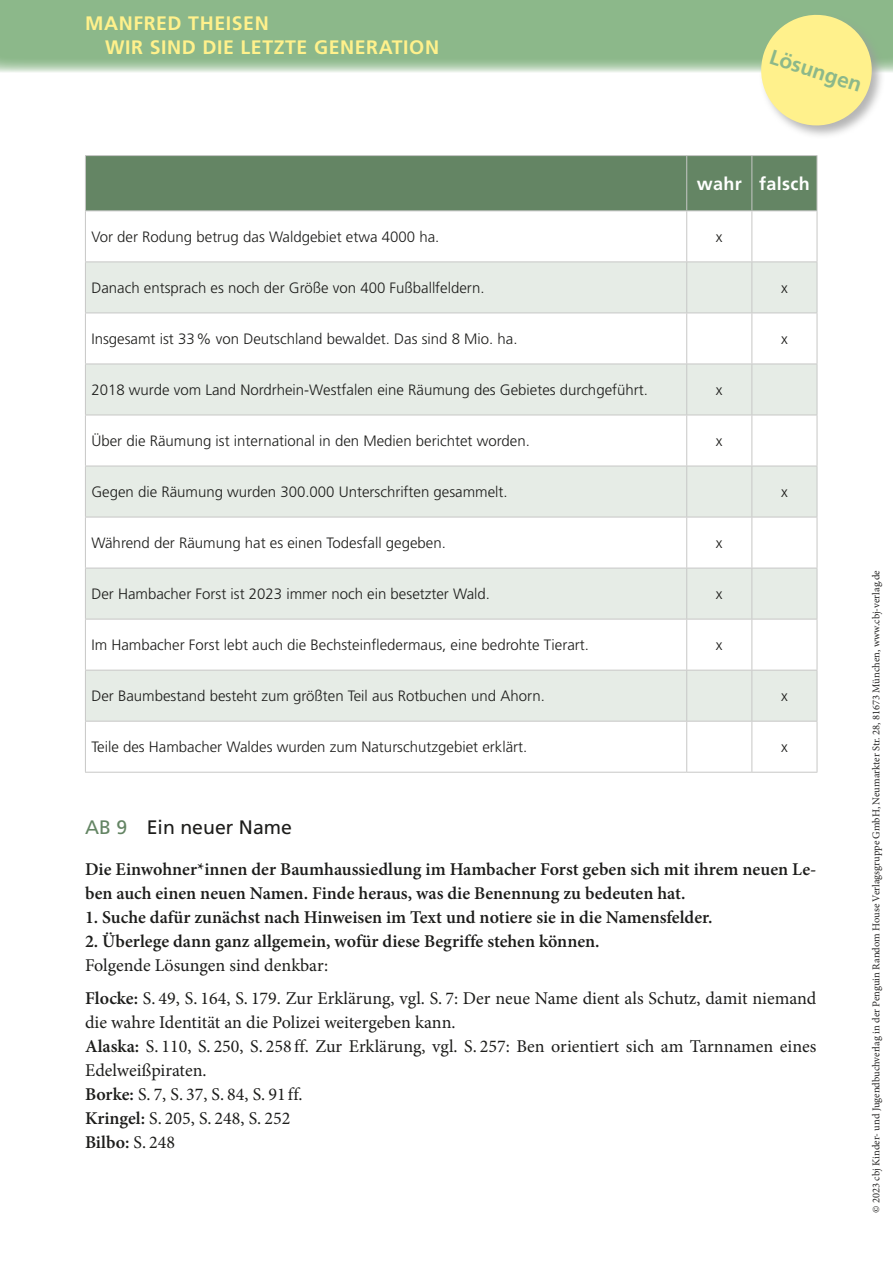
<style>
.page{position:relative;width:893px;height:1263px;background:#fff}
.page>*{position:absolute;margin:0;border:0;box-sizing:border-box;transform-origin:0 0}
.t1{font:700 21px "Frutiger LT Pro";color:#8cb88a}
.t2{font:700 19.5px/24px "Frutiger LT Pro";letter-spacing:.03em;color:#fff18c}
.t3{font:19.5px "Frutiger LT Pro";color:#1d1d1b}
.t4{font:18px/24px "Minion Pro";color:#1d1d1b}
.t5{font:600 18px/24px "Minion Pro";color:#1d1d1b}
.t6{font:700 18px "Frutiger LT Pro";letter-spacing:.02em;color:#fff}
.t7{font:300 15px "Frutiger LT Pro";color:#1d1d1b}
.t8{font:10.5px "Minion Pro";color:#252423}
.s1{color:#648564}
.s2{font-weight:600}
</style>
<div class="page">
<div style="left:0;top:0;width:893px;height:72px;background:#8cb88a"></div>
<div style="left:759px;top:13px;width:127px;height:127px;background:#9d9d9d;opacity:.75"></div>
<svg style="left:754px;top:13px;width:124px;height:119px"></svg>
<div style="left:86px;top:156px;width:731px;height:54px;background:#648564"></div>
<svg style="left:86px;top:262px;width:731px;height:459px;fill:#e6ece6"></svg>
<hr style="left:85px;top:155px;width:602px;height:1px;background:#c7c7c6">
<hr style="left:85px;top:156px;width:1px;height:54px;background:#c7c7c6">
<hr style="left:687px;top:155px;width:65px;height:1px;background:#c7c7c6">
<hr style="left:686px;top:156px;width:1px;height:54px;background:#c7c7c6">
<hr style="left:752px;top:155px;width:65px;height:1px;background:#c7c7c6">
<hr style="left:751px;top:156px;width:1px;height:54px;background:#c7c7c6">
<hr style="left:817px;top:156px;width:1px;height:54px;background:#c7c7c6">
<hr style="left:85px;top:210px;width:602px;height:1px;background:#c7c7c6">
<hr style="left:687px;top:210px;width:65px;height:1px;background:#c7c7c6">
<hr style="left:752px;top:210px;width:65px;height:1px;background:#c7c7c6">
<hr style="left:85px;top:211px;width:1px;height:50px;background:#c7c7c6">
<hr style="left:686px;top:211px;width:1px;height:50px;background:#c7c7c6">
<hr style="left:751px;top:211px;width:1px;height:50px;background:#c7c7c6">
<hr style="left:817px;top:211px;width:1px;height:50px;background:#c7c7c6">
<hr style="left:85px;top:261px;width:602px;height:1px;background:#c7c7c6">
<hr style="left:85px;top:262px;width:1px;height:51px;background:#c7c7c6">
<hr style="left:687px;top:261px;width:65px;height:1px;background:#c7c7c6">
<hr style="left:686px;top:262px;width:1px;height:51px;background:#c7c7c6">
<hr style="left:752px;top:261px;width:65px;height:1px;background:#c7c7c6">
<hr style="left:751px;top:262px;width:1px;height:51px;background:#c7c7c6">
<hr style="left:817px;top:262px;width:1px;height:51px;background:#c7c7c6">
<hr style="left:85px;top:313px;width:602px;height:1px;background:#c7c7c6">
<hr style="left:85px;top:313px;width:1px;height:51px;background:#c7c7c6">
<hr style="left:687px;top:313px;width:65px;height:1px;background:#c7c7c6">
<hr style="left:686px;top:313px;width:1px;height:51px;background:#c7c7c6">
<hr style="left:752px;top:313px;width:65px;height:1px;background:#c7c7c6">
<hr style="left:751px;top:313px;width:1px;height:51px;background:#c7c7c6">
<hr style="left:817px;top:313px;width:1px;height:51px;background:#c7c7c6">
<hr style="left:85px;top:364px;width:602px;height:1px;background:#c7c7c6">
<hr style="left:85px;top:364px;width:1px;height:51px;background:#c7c7c6">
<hr style="left:687px;top:364px;width:65px;height:1px;background:#c7c7c6">
<hr style="left:686px;top:364px;width:1px;height:51px;background:#c7c7c6">
<hr style="left:752px;top:364px;width:65px;height:1px;background:#c7c7c6">
<hr style="left:751px;top:364px;width:1px;height:51px;background:#c7c7c6">
<hr style="left:817px;top:364px;width:1px;height:51px;background:#c7c7c6">
<hr style="left:85px;top:415px;width:602px;height:1px;background:#c7c7c6">
<hr style="left:85px;top:415px;width:1px;height:51px;background:#c7c7c6">
<hr style="left:687px;top:415px;width:65px;height:1px;background:#c7c7c6">
<hr style="left:686px;top:415px;width:1px;height:51px;background:#c7c7c6">
<hr style="left:752px;top:415px;width:65px;height:1px;background:#c7c7c6">
<hr style="left:751px;top:415px;width:1px;height:51px;background:#c7c7c6">
<hr style="left:817px;top:415px;width:1px;height:51px;background:#c7c7c6">
<hr style="left:85px;top:466px;width:602px;height:1px;background:#c7c7c6">
<hr style="left:85px;top:466px;width:1px;height:51px;background:#c7c7c6">
<hr style="left:687px;top:466px;width:65px;height:1px;background:#c7c7c6">
<hr style="left:686px;top:466px;width:1px;height:51px;background:#c7c7c6">
<hr style="left:752px;top:466px;width:65px;height:1px;background:#c7c7c6">
<hr style="left:751px;top:466px;width:1px;height:51px;background:#c7c7c6">
<hr style="left:817px;top:466px;width:1px;height:51px;background:#c7c7c6">
<hr style="left:85px;top:517px;width:602px;height:1px;background:#c7c7c6">
<hr style="left:85px;top:517px;width:1px;height:51px;background:#c7c7c6">
<hr style="left:687px;top:517px;width:65px;height:1px;background:#c7c7c6">
<hr style="left:686px;top:517px;width:1px;height:51px;background:#c7c7c6">
<hr style="left:752px;top:517px;width:65px;height:1px;background:#c7c7c6">
<hr style="left:751px;top:517px;width:1px;height:51px;background:#c7c7c6">
<hr style="left:817px;top:517px;width:1px;height:51px;background:#c7c7c6">
<hr style="left:85px;top:568px;width:602px;height:1px;background:#c7c7c6">
<hr style="left:85px;top:568px;width:1px;height:51px;background:#c7c7c6">
<hr style="left:687px;top:568px;width:65px;height:1px;background:#c7c7c6">
<hr style="left:686px;top:568px;width:1px;height:51px;background:#c7c7c6">
<hr style="left:752px;top:568px;width:65px;height:1px;background:#c7c7c6">
<hr style="left:751px;top:568px;width:1px;height:51px;background:#c7c7c6">
<hr style="left:817px;top:568px;width:1px;height:51px;background:#c7c7c6">
<hr style="left:85px;top:619px;width:602px;height:1px;background:#c7c7c6">
<hr style="left:85px;top:619px;width:1px;height:51px;background:#c7c7c6">
<hr style="left:687px;top:619px;width:65px;height:1px;background:#c7c7c6">
<hr style="left:686px;top:619px;width:1px;height:51px;background:#c7c7c6">
<hr style="left:752px;top:619px;width:65px;height:1px;background:#c7c7c6">
<hr style="left:751px;top:619px;width:1px;height:51px;background:#c7c7c6">
<hr style="left:817px;top:619px;width:1px;height:51px;background:#c7c7c6">
<hr style="left:85px;top:670px;width:602px;height:1px;background:#c7c7c6">
<hr style="left:85px;top:670px;width:1px;height:51px;background:#c7c7c6">
<hr style="left:687px;top:670px;width:65px;height:1px;background:#c7c7c6">
<hr style="left:686px;top:670px;width:1px;height:51px;background:#c7c7c6">
<hr style="left:752px;top:670px;width:65px;height:1px;background:#c7c7c6">
<hr style="left:751px;top:670px;width:1px;height:51px;background:#c7c7c6">
<hr style="left:817px;top:670px;width:1px;height:51px;background:#c7c7c6">
<hr style="left:85px;top:721px;width:602px;height:1px;background:#c7c7c6">
<hr style="left:85px;top:721px;width:1px;height:51px;background:#c7c7c6">
<hr style="left:687px;top:721px;width:65px;height:1px;background:#c7c7c6">
<hr style="left:686px;top:721px;width:1px;height:51px;background:#c7c7c6">
<hr style="left:752px;top:721px;width:65px;height:1px;background:#c7c7c6">
<hr style="left:751px;top:721px;width:1px;height:51px;background:#c7c7c6">
<hr style="left:817px;top:721px;width:1px;height:51px;background:#c7c7c6">
<hr style="left:85px;top:772px;width:602px;height:1px;background:#c7c7c6">
<hr style="left:687px;top:772px;width:65px;height:1px;background:#c7c7c6">
<hr style="left:752px;top:772px;width:65px;height:1px;background:#c7c7c6">
<h2 class="t2" style="left:105px;top:12px;width:335px;text-indent:-20px">MANFRED THEISEN<br>WIR SIND DIE LETZTE GENERATION</h2>
<h1 class="t1" style="left:774px;top:44px;width:97px;rotate:18deg">Lösungen</h1>
<p class="t6" style="left:697px;top:173px;width:115px">wahr falsch</p>
<p class="t7" style="left:91px;top:228px;width:349px">Vor der Rodung betrug das Waldgebiet etwa 4000 ha.</p>
<p class="t7" style="left:716px;top:228px;width:8px">x</p>
<p class="t7" style="left:91px;top:279px;width:395px">Danach entsprach es noch der Größe von 400 Fußballfeldern.</p>
<p class="t7" style="left:781px;top:279px;width:8px">x</p>
<p class="t7" style="left:91px;top:330px;width:428px">Insgesamt ist 33% von Deutschland bewaldet. Das sind 8 Mio. ha.</p>
<p class="t7" style="left:781px;top:330px;width:8px">x</p>
<p class="t7" style="left:91px;top:381px;width:558px">2018 wurde vom Land Nordrhein-Westfalen eine Räumung des Gebietes durchgeführt.</p>
<p class="t7" style="left:716px;top:381px;width:8px">x</p>
<p class="t7" style="left:91px;top:432px;width:440px">Über die Räumung ist international in den Medien berichtet worden.</p>
<p class="t7" style="left:716px;top:432px;width:8px">x</p>
<p class="t7" style="left:91px;top:483px;width:418px">Gegen die Räumung wurden 300.000 Unterschriften gesammelt.</p>
<p class="t7" style="left:781px;top:483px;width:8px">x</p>
<p class="t7" style="left:91px;top:534px;width:356px">Während der Räumung hat es einen Todesfall gegeben.</p>
<p class="t7" style="left:716px;top:534px;width:8px">x</p>
<p class="t7" style="left:91px;top:585px;width:400px">Der Hambacher Forst ist 2023 immer noch ein besetzter Wald.</p>
<p class="t7" style="left:716px;top:585px;width:8px">x</p>
<p class="t7" style="left:91px;top:636px;width:499px">Im Hambacher Forst lebt auch die Bechsteinfledermaus, eine bedrohte Tierart.</p>
<p class="t7" style="left:716px;top:636px;width:8px">x</p>
<p class="t7" style="left:91px;top:687px;width:455px">Der Baumbestand besteht zum größten Teil aus Rotbuchen und Ahorn.</p>
<p class="t7" style="left:781px;top:687px;width:8px">x</p>
<p class="t7" style="left:91px;top:738px;width:437px">Teile des Hambacher Waldes wurden zum Naturschutzgebiet erklärt.</p>
<p class="t7" style="left:781px;top:738px;width:8px">x</p>
<h2 class="t3" style="left:85px;top:816px;width:208px"><span class="s1">AB 9</span> Ein neuer Name</h2>
<p class="t5" style="left:85px;top:857px;width:733px">Die Einwohner*innen der Baumhaussiedlung im Hambacher Forst geben sich mit ihrem neuen Le&shy;ben auch einen neuen Namen. Finde heraus, was die Benennung zu bedeuten hat.</p>
<p class="t5" style="left:85px;top:905px;width:629px">1. Suche dafür zunächst nach Hinweisen im Text und notiere sie in die Namensfelder.</p>
<p class="t5" style="left:85px;top:929px;width:516px">2. Überlege dann ganz allgemein, wofür diese Begriffe stehen können.</p>
<p class="t4" style="left:85px;top:949px;width:733px;line-height:32.5px">Folgende Lösungen sind denkbar:<br><span class="s2">Flocke:</span> S. 49, S. 164, S. 179. Zur Erklärung, vgl. S. 7: Der neue Name dient als Schutz, damit niemand</p>
<p class="t4" style="left:85px;top:1010px;width:733px">die wahre Identität an die Polizei weitergeben kann.<br><span class="s2">Alaska:</span> S. 110, S. 250, S. 258 ff. Zur Erklärung, vgl. S. 257: Ben orientiert sich am Tarnnamen eines Edelweißpiraten.<br><span class="s2">Borke:</span> S. 7, S. 37, S. 84, S. 91 ff.<br><span class="s2">Kringel:</span> S. 205, S. 248, S. 252<br><span class="s2">Bilbo:</span> S. 248</p>
<p class="t8" style="left:869px;top:1213px;width:644px;rotate:-90deg">© 2023 cbj Kinder- und Jugendbuchverlag in der Penguin Random House Verlagsgruppe GmbH, Neumarkter Str. 28, 81673 München, www.cbj-verlag.de</p>
</div>
